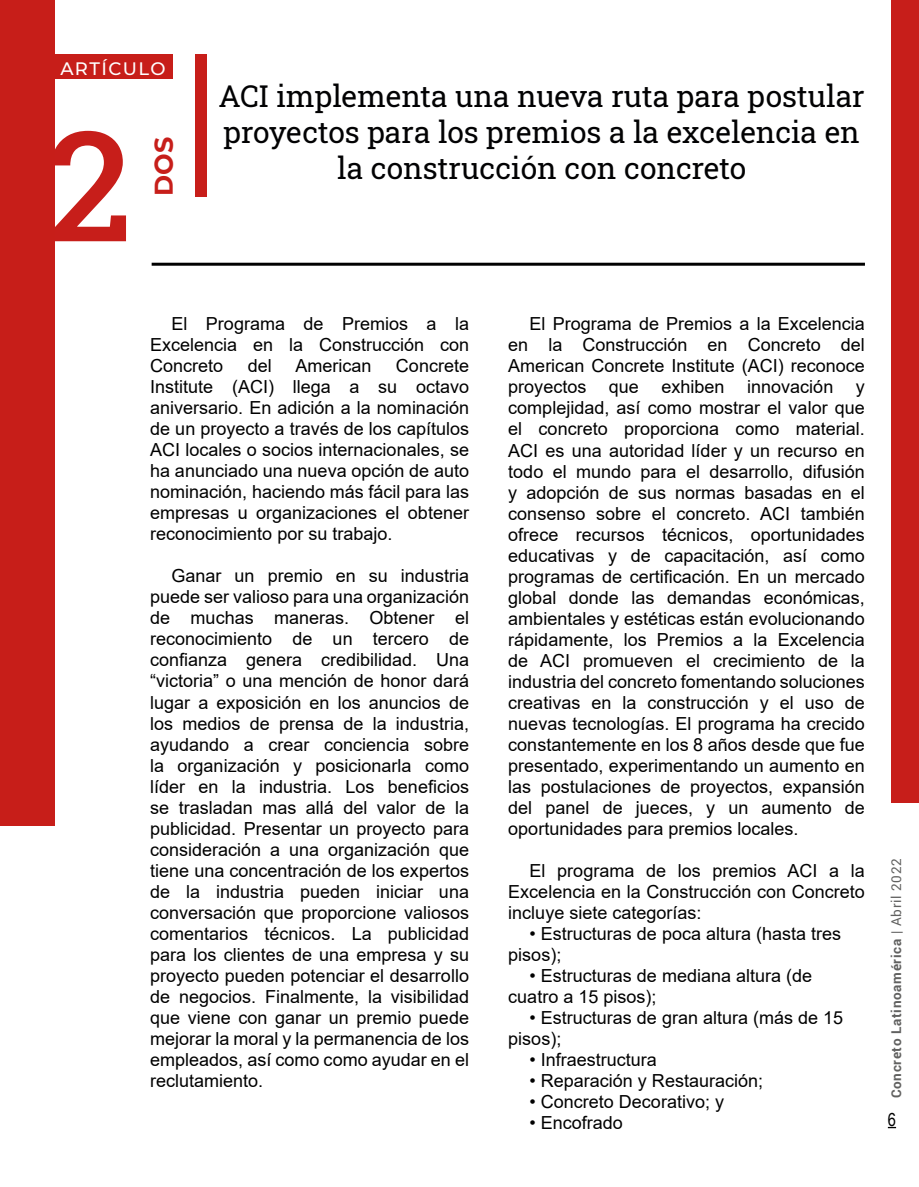
<style>
.page{position:relative;width:919px;height:1187px;background:#fff}
.page>*{position:absolute;margin:0;border:0;box-sizing:border-box;transform-origin:0 0}
.t1{font:153px "Roboto Slab";color:#c71e1a}
.t2{font:30px/36px "Roboto Slab";color:#020203;text-align:center}
.t3{font:700 25.5px "Montserrat";color:#c71e1a}
.t4{font:18px/21px "Arial";color:#000;text-align:justify}
.t5{font:500 18px "Montserrat";letter-spacing:.08em;color:#fff}
.t6{font:18px "Arial Narrow";color:#000}
.t7{font:700 13.5px "Roboto";letter-spacing:.05em;color:#616160}
.s1{font-weight:400}
</style>
<div class="page">
<svg style="left:887px;top:1126px;width:9px;height:2px"></svg>
<div style="left:54px;top:54px;width:119px;height:25px;background:#c71e19"></div>
<div style="left:0;top:0;width:54px;height:825px;background:#c71e19"></div>
<hr style="left:152px;top:263px;width:712px;height:3px;background:#000">
<div style="left:195px;top:54px;width:12px;height:142px;background:#c71e1a"></div>
<div style="left:891px;top:0;width:27px;height:802px;background:#c71e1a"></div>
<p class="t5" style="left:60px;top:56px;width:107px">ARTÍCULO</p>
<h1 class="t1" style="left:47px;top:81px;width:86px">2</h1>
<h3 class="t3" style="left:145px;top:196px;width:60px;rotate:-90deg">DOS</h3>
<h2 class="t2" style="left:218px;top:77px;width:647px">ACI implementa una nueva ruta para postular proyectos para los premios a la excelencia en la construcción con concreto</h2>
<p class="t4" style="left:150px;top:313px;width:320px;text-indent:21px">El Programa de Premios a la Excelencia en la Construcción con Concreto</p>
<p class="t4" style="left:150px;top:355px;width:320px;text-indent:246px">Concrete Institute (ACI) llega a su octavo aniversario. En adición a la nominación de un proyecto a través de los capítulos ACI locales o socios internacionales, se ha anunciado una nueva opción de auto nominación, haciendo más fácil para las empresas u organizaciones el obtener reconocimiento por su trabajo.</p>
<p class="t4" style="left:150px;top:565px;width:320px;text-indent:21px">Ganar un premio en su industria puede ser valioso para una organización de muchas maneras. Obtener el reconocimiento de un tercero de confianza genera credibilidad. Una “victoria” o una mención de honor dará lugar a exposición en los anuncios de los medios de prensa de la industria, ayudando a crear conciencia sobre la organización y posicionarla como líder en la industria. Los beneficios se trasladan mas allá del valor de la publicidad. Presentar un proyecto para consideración a una organización que tiene una concentración de los expertos de la industria pueden iniciar una conversación que proporcione valiosos comentarios técnicos. La publicidad para los clientes de una empresa y su proyecto pueden potenciar el desarrollo de negocios. Finalmente, la visibilidad que viene con ganar un premio puede mejorar la moral y la permanencia de los empleados, así como como ayudar en el reclutamiento.</p>
<p class="t4" style="left:248px;top:355px;width:26px">del</p>
<p class="t4" style="left:295px;top:355px;width:78px">American</p>
<p class="t4" style="left:508px;top:313px;width:358px;text-indent:21px">El Programa de Premios a la Excelencia en la Construcción en Concreto del American Concrete Institute (ACI) reconoce proyectos</p>
<p class="t4" style="left:609px;top:376px;width:32px">que</p>
<p class="t4" style="left:661px;top:376px;width:65px">exhiben</p>
<p class="t4" style="left:747px;top:376px;width:88px">innovación</p>
<p class="t4" style="left:508px;top:376px;width:358px;text-indent:347px">y complejidad, así como mostrar el valor que el concreto proporciona como material.<br>ACI es una autoridad líder y un recurso en todo el mundo para el desarrollo, difusión y adopción de sus normas basadas en el consenso sobre el concreto. ACI también ofrece recursos técnicos, oportunidades educativas y de capacitación, así como programas de certificación. En un mercado global donde las demandas económicas, ambientales y estéticas están evolucionando rápidamente, los Premios a la Excelencia de ACI promueven el crecimiento de la industria del concreto fomentando soluciones creativas en la construcción y el uso de nuevas tecnologías. El programa ha crecido constantemente en los 8 años desde que fue presentado, experimentando un aumento en las postulaciones de proyectos, expansión del panel de jueces, y un aumento de oportunidades para premios locales.</p>
<p class="t4" style="left:508px;top:859px;width:358px;text-indent:21px">El programa de los premios ACI a la Excelencia en la Construcción con Concreto incluye siete categorías:</p>
<p class="t4" style="left:508px;top:922px;width:334px;text-indent:21px">• Estructuras de poca altura (hasta tres pisos);</p>
<p class="t4" style="left:508px;top:964px;width:305px;text-indent:21px">• Estructuras de mediana altura (de cuatro a 15 pisos);</p>
<p class="t4" style="left:508px;top:1006px;width:336px;text-indent:21px">• Estructuras de gran altura (más de 15 pisos);</p>
<p class="t4" style="left:529px;top:1048px;width:129px">• Infraestructura</p>
<p class="t4" style="left:529px;top:1069px;width:235px">• Reparación y Restauración;</p>
<p class="t4" style="left:529px;top:1090px;width:196px">• Concreto Decorativo; y</p>
<p class="t4" style="left:529px;top:1111px;width:95px">• Encofrado</p>
<p class="t7" style="left:886px;top:1098px;width:241px;rotate:-90deg">Concreto Latinoamérica <span class="s1">| Abril 2022</span></p>
<p class="t6" style="left:887px;top:1105px;width:10px">6</p>
</div>
